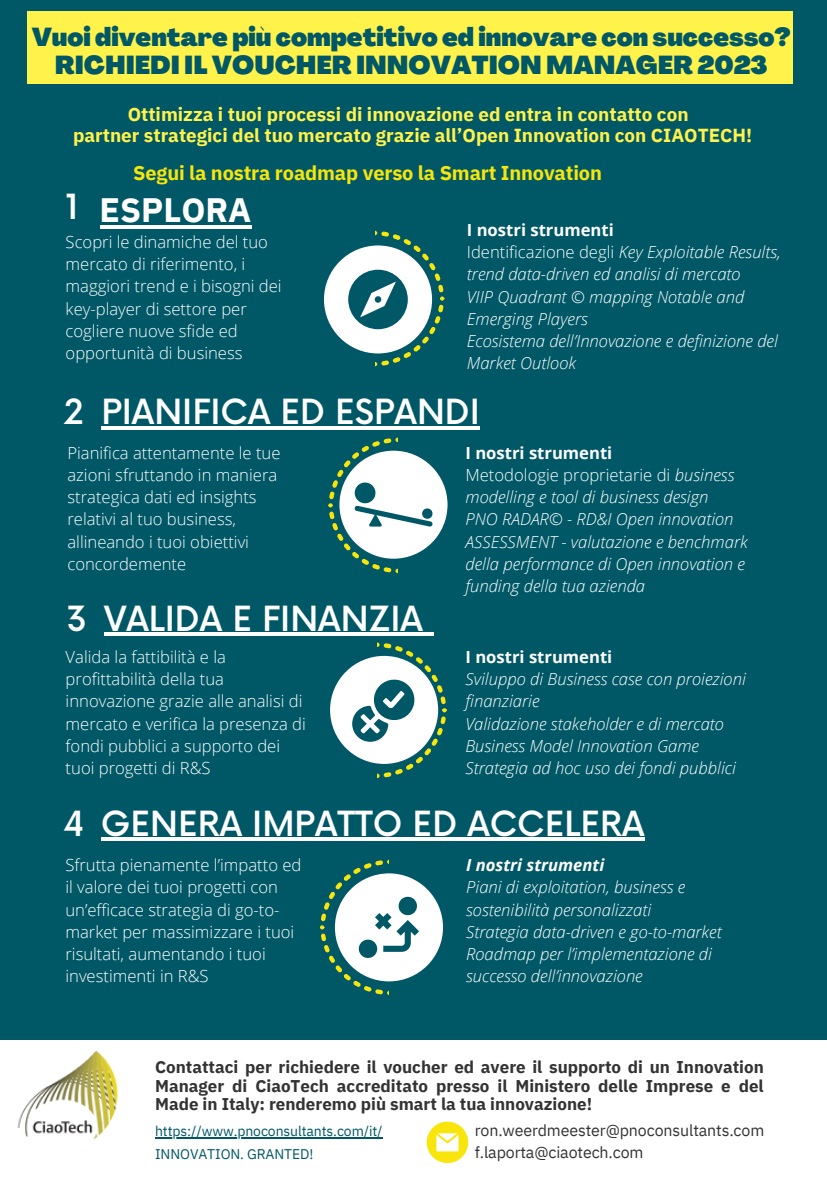
<style>
.page{position:relative;width:827px;height:1191px;background:#fff}
.page>*{position:absolute;margin:0;border:0;box-sizing:border-box;transform-origin:0 0}
.t1{font:500 33.8px "Now";color:#fff}
.t2{font:700 33.8px "IBM Plex Sans";color:#fff}
.t3{font:900 25.4px "Agrandir";color:#005866}
.t4{font:700 20px "IBM Plex Sans";letter-spacing:-.01em;color:#f7e50c}
.t5{font:700 18.8px "IBM Plex Sans";color:#fff24b}
.t6{font:700 17px/18.4px "IBM Plex Sans";color:#333;text-align:justify}
.t7{font:italic 300 16.6px/22.2px "Open Sans";color:#fff}
.t8{font:300 16.6px/22.2px "Open Sans";color:#fff}
.t9{font:700 16.6px "Open Sans";color:#fff}
.t10{font:italic 700 16.6px "Open Sans";color:#fff}
.t11{font:16px "IBM Plex Sans";letter-spacing:-.01em;color:#333}
.t12{font:14px "IBM Plex Sans";letter-spacing:-.01em;color:#005866}
.s1{font-style:normal}
</style>
<div class="page">
<div style="left:0;top:0;width:826px;height:1191px;background:#005866"></div>
<div style="left:27px;top:12px;width:765px;height:72px;background:#fff24b"></div>
<div style="left:324px;top:245px;width:108px;height:108px;background:#fff;border-radius:50%"></div>
<svg style="left:348px;top:231px;width:96px;height:135px"></svg>
<div style="left:339px;top:451px;width:108px;height:108px;background:#fff;border-radius:50%"></div>
<svg style="left:328px;top:438px;width:104px;height:135px"></svg>
<div style="left:330px;top:656px;width:108px;height:108px;background:#fff;border-radius:50%"></div>
<svg style="left:352px;top:642px;width:95px;height:136px"></svg>
<div style="left:335px;top:873px;width:108px;height:108px;background:#fff;border-radius:50%"></div>
<svg style="left:320px;top:860px;width:99px;height:135px"></svg>
<div style="left:0;top:1041px;width:826px;height:150px;background:#fff"></div>
<svg style="left:426px;top:1122px;width:42px;height:41px"></svg>
<hr style="left:155px;top:1138px;width:227px;height:1px;background:#005866">
<img style="left:0;top:1040px;width:144px;height:99px">
<hr style="left:100px;top:226px;width:151px;height:3px;background:#fff">
<hr style="left:101px;top:426px;width:379px;height:3px;background:#fff">
<hr style="left:104px;top:633px;width:319px;height:3px;background:#fff">
<svg style="left:423px;top:633px;width:10px;height:3px"></svg>
<hr style="left:101px;top:838px;width:543px;height:3px;background:#fff">
<p class="t3" style="left:32px;top:27px;width:760px">Vuoi diventare più competitivo ed innovare con successo?</p>
<p class="t3" style="left:55px;top:55px;width:714px">RICHIEDI IL VOUCHER INNOVATION MANAGER 2023</p>
<p class="t5" style="left:128px;top:101px;width:562px">Ottimizza i tuoi processi di innovazione ed entra in contatto con</p>
<p class="t5" style="left:73px;top:122px;width:680px">partner strategici del tuo mercato grazie all’Open Innovation con CIAOTECH!</p>
<p class="t4" style="left:133px;top:160px;width:470px">Segui la nostra roadmap verso la Smart Innovation</p>
<p class="t1" style="left:66px;top:188px;width:15px">1</p>
<p class="t2" style="left:100px;top:188px;width:153px">ESPLORA</p>
<p class="t8" style="left:66px;top:231px;width:217px">Scopri le dinamiche del tuo mercato di riferimento, i maggiori trend e i bisogni dei key-player di settore per cogliere nuove sfide ed opportunità di business</p>
<p class="t9" style="left:467px;top:218px;width:148px">I nostri strumenti</p>
<p class="t7" style="left:467px;top:241px;width:315px"><span class="s1">Identificazione degli</span> Key Exploitable Results, trend data-driven ed analisi di mercato</p>
<p class="t7" style="left:467px;top:285px;width:279px">VIIP Quadrant © mapping Notable and<br>Emerging Players</p>
<p class="t7" style="left:467px;top:329px;width:312px">Ecosistema dell’Innovazione e definizione del<br>Market Outlook</p>
<p class="t1" style="left:64px;top:393px;width:22px">2</p>
<p class="t1" style="left:101px;top:393px;width:380px">PIANIFICA ED ESPANDI</p>
<p class="t8" style="left:67px;top:441px;width:214px">Pianifica attentamente le tue azioni sfruttando in maniera strategica dati ed insights relativi al tuo business, allineando i tuoi obiettivi concordemente</p>
<p class="t9" style="left:465px;top:441px;width:148px">I nostri strumenti</p>
<p class="t7" style="left:465px;top:464px;width:270px"><span class="s1">Metodologie proprietarie di</span> business modelling e tool di business design</p>
<p class="t7" style="left:465px;top:508px;width:284px">PNO RADAR© - RD&amp;I Open innovation ASSESSMENT - valutazione e benchmark della performance di Open innovation e funding della tua azienda</p>
<p class="t1" style="left:66px;top:600px;width:22px">3</p>
<p class="t1" style="left:104px;top:600px;width:320px">VALIDA E FINANZIA</p>
<p class="t8" style="left:66px;top:646px;width:242px">Valida la fattibilità e la profittabilità della tua innovazione grazie alle analisi di mercato e verifica la presenza di fondi pubblici a supporto dei tuoi progetti di R&amp;S</p>
<p class="t9" style="left:465px;top:645px;width:148px">I nostri strumenti</p>
<p class="t7" style="left:465px;top:668px;width:282px">Sviluppo di Business case con proiezioni finanziarie</p>
<p class="t7" style="left:465px;top:712px;width:260px">Validazione stakeholder e di mercato<br>Business Model Innovation Game</p>
<p class="t7" style="left:465px;top:756px;width:272px">Strategia ad hoc uso dei fondi pubblici</p>
<p class="t1" style="left:63px;top:805px;width:23px">4</p>
<p class="t1" style="left:101px;top:805px;width:545px">GENERA IMPATTO ED ACCELERA</p>
<p class="t8" style="left:65px;top:854px;width:237px">Sfrutta pienamente l’impatto ed il valore dei tuoi progetti con un’efficace strategia di go-to&shy;market per massimizzare i tuoi risultati, aumentando i tuoi investimenti in R&amp;S</p>
<p class="t10" style="left:466px;top:853px;width:140px">I nostri strumenti</p>
<p class="t7" style="left:466px;top:876px;width:220px">Piani di exploitation, business e sostenibilità personalizzati</p>
<p class="t7" style="left:466px;top:920px;width:257px">Strategia data-driven e go-to-market</p>
<p class="t7" style="left:466px;top:942px;width:247px">Roadmap per l’implementazione di successo dell’innovazione</p>
<p class="t6" style="left:155px;top:1058px;width:610px">Contattaci per richiedere il voucher ed avere il supporto di un Innovation Manager di CiaoTech accreditato presso il Ministero delle Imprese e del Made in Italy: renderemo più smart la tua innovazione!</p>
<p class="t12" style="left:155px;top:1122px;width:229px">https://www.pnoconsultants.com/it/</p>
<p class="t11" style="left:474px;top:1119px;width:291px">ron.weerdmeester@pnoconsultants.com</p>
<p class="t11" style="left:474px;top:1142px;width:170px">f.laporta@ciaotech.com</p>
<p class="t12" style="left:155px;top:1144px;width:160px">INNOVATION. GRANTED!</p>
</div>
